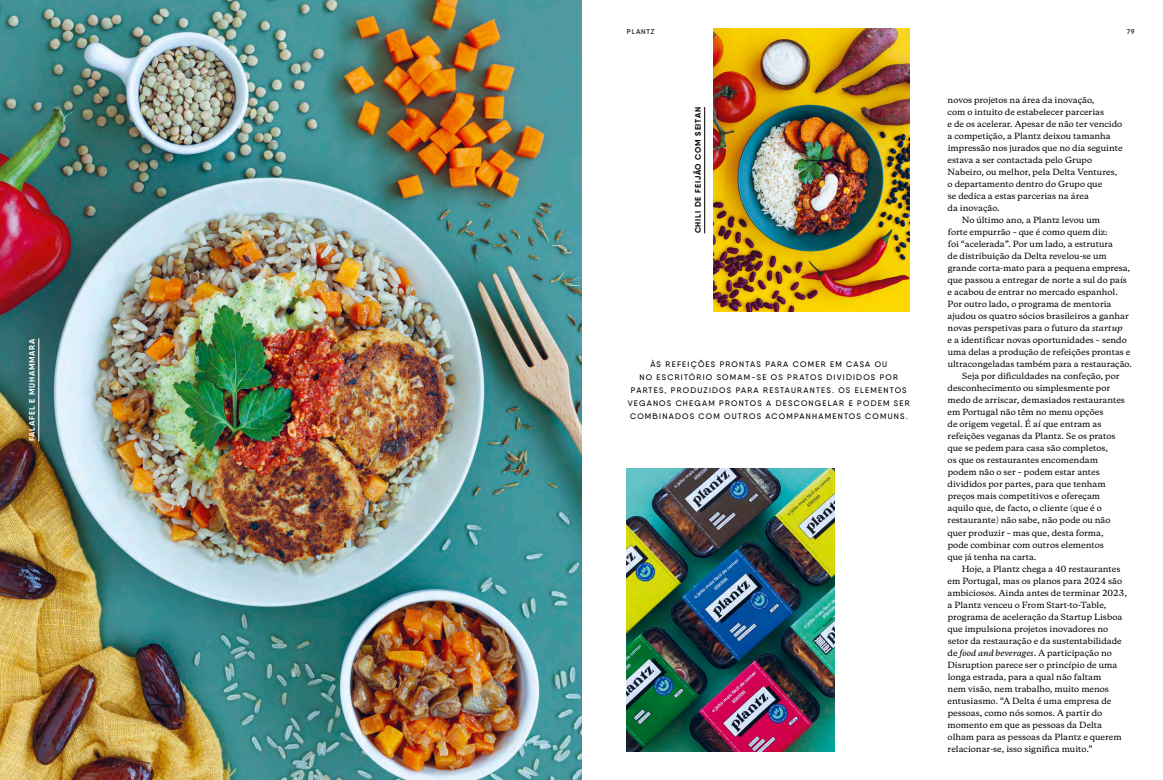
<style>
.page{position:relative;width:1163px;height:780px;background:#fff}
.page>*{position:absolute;margin:0;border:0;box-sizing:border-box;transform-origin:0 0}
.t1{font:500 8px "Copernicus";color:#000}
.t2{font:500 8px "Qanelas Soft";letter-spacing:.15em;color:#000}
.t3{font:700 8px "Qanelas Soft";letter-spacing:.1em;color:#000}
.t4{font:700 8px "Qanelas Soft";letter-spacing:.1em;color:#fff}
.t5{font:500 7px "Qanelas Soft";letter-spacing:.12em;color:#000}
.s1{font-style:italic}
</style>
<div class="page">
<img style="left:713px;top:28px;width:196px;height:284px">
<img style="left:0;top:0;width:581px;height:780px">
<img style="left:626px;top:468px;width:208px;height:283px">
<hr style="left:38px;top:338px;width:1px;height:103px;background:#fff">
<hr style="left:704px;top:107px;width:1px;height:126px;background:#000">
<p class="t4" style="left:27px;top:441px;width:104px;rotate:-90deg">FALAFEL E MUHAMMARA</p>
<p class="t5" style="left:626px;top:27px;width:29px">PLANTZ</p>
<p class="t5" style="left:1126px;top:27px;width:9px">79</p>
<p class="t3" style="left:692px;top:233px;width:128px;rotate:-90deg">CHILI DE FEIJÃO COM SEITAN</p>
<p class="t2" style="left:650px;top:359px;width:38px">ÀS REFEIÇ</p>
<p class="t2" style="left:698px;top:359px;width:80px">ÕE S PRONTAS PARA</p>
<p class="t2" style="left:792px;top:359px;width:96px">COMER EM CASA OU</p>
<p class="t2" style="left:639px;top:372px;width:41px">NO E SCRIT</p>
<p class="t2" style="left:688px;top:372px;width:14px">ÓRIO</p>
<p class="t2" style="left:716px;top:372px;width:83px">SOMAM-SE OS PRATO</p>
<p class="t2" style="left:817px;top:372px;width:32px">S DIVIDIDO</p>
<p class="t2" style="left:870px;top:372px;width:22px">S POR</p>
<p class="t2" style="left:631px;top:385px;width:10px">PARTE</p>
<p class="t2" style="left:659px;top:385px;width:25px">S, PROD</p>
<p class="t2" style="left:697px;top:385px;width:18px">UZIDO</p>
<p class="t2" style="left:726px;top:385px;width:21px">S PARA</p>
<p class="t2" style="left:763px;top:385px;width:98px">RESTA URANTE S. OS ELE</p>
<p class="t2" style="left:870px;top:385px;width:38px">MENTOS</p>
<p class="t2" style="left:627px;top:398px;width:201px">VEGANOS CHEGAM PRONTO S A DE SCONGELAR</p>
<p class="t2" style="left:848px;top:398px;width:22px">E PODE</p>
<p class="t2" style="left:883px;top:398px;width:23px">M SER</p>
<p class="t2" style="left:630px;top:411px;width:47px">COMBI NADO</p>
<p class="t2" style="left:689px;top:411px;width:55px">S COM OUTRO</p>
<p class="t2" style="left:756px;top:411px;width:152px">S ACOMPANHAMENTO S COMUNS.</p>
<p class="t1" style="left:947px;top:93px;width:148px">novos projetos na área da inovação,</p>
<p class="t1" style="left:947px;top:105px;width:158px">com o intuito de estabelecer parcerias</p>
<p class="t1" style="left:947px;top:117px;width:176px">e de os acelerar. Apesar de não ter vencido</p>
<p class="t1" style="left:947px;top:129px;width:165px">a competição, a Plantz deixou tamanha</p>
<p class="t1" style="left:947px;top:141px;width:176px">impressão nos jurados que no dia seguinte</p>
<p class="t1" style="left:947px;top:153px;width:146px">estava a ser contactada pelo Grupo</p>
<p class="t1" style="left:947px;top:165px;width:171px">Nabeiro, ou melhor, pela Delta Ventures,</p>
<p class="t1" style="left:947px;top:177px;width:156px">o departamento dentro do Grupo que</p>
<p class="t1" style="left:947px;top:189px;width:143px">se dedica a estas parcerias na área</p>
<p class="t1" style="left:947px;top:201px;width:54px">da inovação.</p>
<p class="t1" style="left:961px;top:213px;width:140px">No último ano, a Plantz levou um</p>
<p class="t1" style="left:947px;top:225px;width:161px">forte empurrão – que é como quem diz:</p>
<p class="t1" style="left:947px;top:237px;width:167px">foi “acelerada”. Por um lado, a estrutura</p>
<p class="t1" style="left:947px;top:249px;width:161px">de distribuição da Delta revelou-se um</p>
<p class="t1" style="left:947px;top:261px;width:184px">grande corta-mato para a pequena empresa,</p>
<p class="t1" style="left:947px;top:273px;width:181px">que passou a entregar de norte a sul do país</p>
<p class="t1" style="left:947px;top:285px;width:172px">e acabou de entrar no mercado espanhol.</p>
<p class="t1" style="left:947px;top:297px;width:165px">Por outro lado, o programa de mentoria</p>
<p class="t1" style="left:947px;top:309px;width:183px">ajudou os quatro sócios brasileiros a ganhar</p>
<p class="t1" style="left:947px;top:321px;width:176px">novas perspetivas para o futuro da <span class="s1">startup</span></p>
<p class="t1" style="left:947px;top:333px;width:181px">e a identificar novas oportunidades – sendo</p>
<p class="t1" style="left:947px;top:345px;width:184px">uma delas a produção de refeições prontas e</p>
<p class="t1" style="left:947px;top:357px;width:186px">ultracongeladas também para a restauração.</p>
<p class="t1" style="left:962px;top:369px;width:159px">Seja por dificuldades na confeção, por</p>
<p class="t1" style="left:947px;top:381px;width:164px">desconhecimento ou simplesmente por</p>
<p class="t1" style="left:947px;top:393px;width:179px">medo de arriscar, demasiados restaurantes</p>
<p class="t1" style="left:947px;top:405px;width:157px">em Portugal não têm no menu opções</p>
<p class="t1" style="left:947px;top:417px;width:155px">de origem vegetal. É aí que entram as</p>
<p class="t1" style="left:947px;top:429px;width:169px">refeições veganas da Plantz. Se os pratos</p>
<p class="t1" style="left:947px;top:441px;width:162px">que se pedem para casa são completos,</p>
<p class="t1" style="left:947px;top:453px;width:152px">os que os restaurantes encomendam</p>
<p class="t1" style="left:947px;top:465px;width:154px">podem não o ser – podem estar antes</p>
<p class="t1" style="left:947px;top:477px;width:159px">divididos por partes, para que tenham</p>
<p class="t1" style="left:947px;top:489px;width:154px">preços mais competitivos e ofereçam</p>
<p class="t1" style="left:947px;top:501px;width:156px">aquilo que, de facto, o cliente (que é o</p>
<p class="t1" style="left:947px;top:513px;width:164px">restaurante) não sabe, não pode ou não</p>
<p class="t1" style="left:947px;top:525px;width:157px">quer produzir – mas que, desta forma,</p>
<p class="t1" style="left:947px;top:537px;width:158px">pode combinar com outros elementos</p>
<p class="t1" style="left:947px;top:549px;width:90px">que já tenha na carta.</p>
<p class="t1" style="left:961px;top:561px;width:160px">Hoje, a Plantz chega a 40 restaurantes</p>
<p class="t1" style="left:947px;top:573px;width:176px">em Portugal, mas os planos para 2024 são</p>
<p class="t1" style="left:947px;top:585px;width:181px">ambiciosos. Ainda antes de terminar 2023,</p>
<p class="t1" style="left:947px;top:597px;width:160px">a Plantz venceu o From Start-to-Table,</p>
<p class="t1" style="left:947px;top:609px;width:176px">programa de aceleração da Startup Lisboa</p>
<p class="t1" style="left:947px;top:621px;width:162px">que impulsiona projetos inovadores no</p>
<p class="t1" style="left:947px;top:633px;width:175px">setor da restauração e da sustentabilidade</p>
<p class="t1" style="left:947px;top:645px;width:166px">de <span class="s1">food and beverages</span>. A participação no</p>
<p class="t1" style="left:947px;top:657px;width:171px">Disruption parece ser o princípio de uma</p>
<p class="t1" style="left:947px;top:669px;width:155px">longa estrada, para a qual não faltam</p>
<p class="t1" style="left:947px;top:681px;width:163px">nem visão, nem trabalho, muito menos</p>
<p class="t1" style="left:947px;top:693px;width:165px">entusiasmo. “A Delta é uma empresa de</p>
<p class="t1" style="left:947px;top:705px;width:156px">pessoas, como nós somos. A partir do</p>
<p class="t1" style="left:947px;top:717px;width:156px">momento em que as pessoas da Delta</p>
<p class="t1" style="left:947px;top:729px;width:175px">olham para as pessoas da Plantz e querem</p>
<p class="t1" style="left:947px;top:741px;width:146px">relacionar-se, isso significa muito.”</p>
</div>
